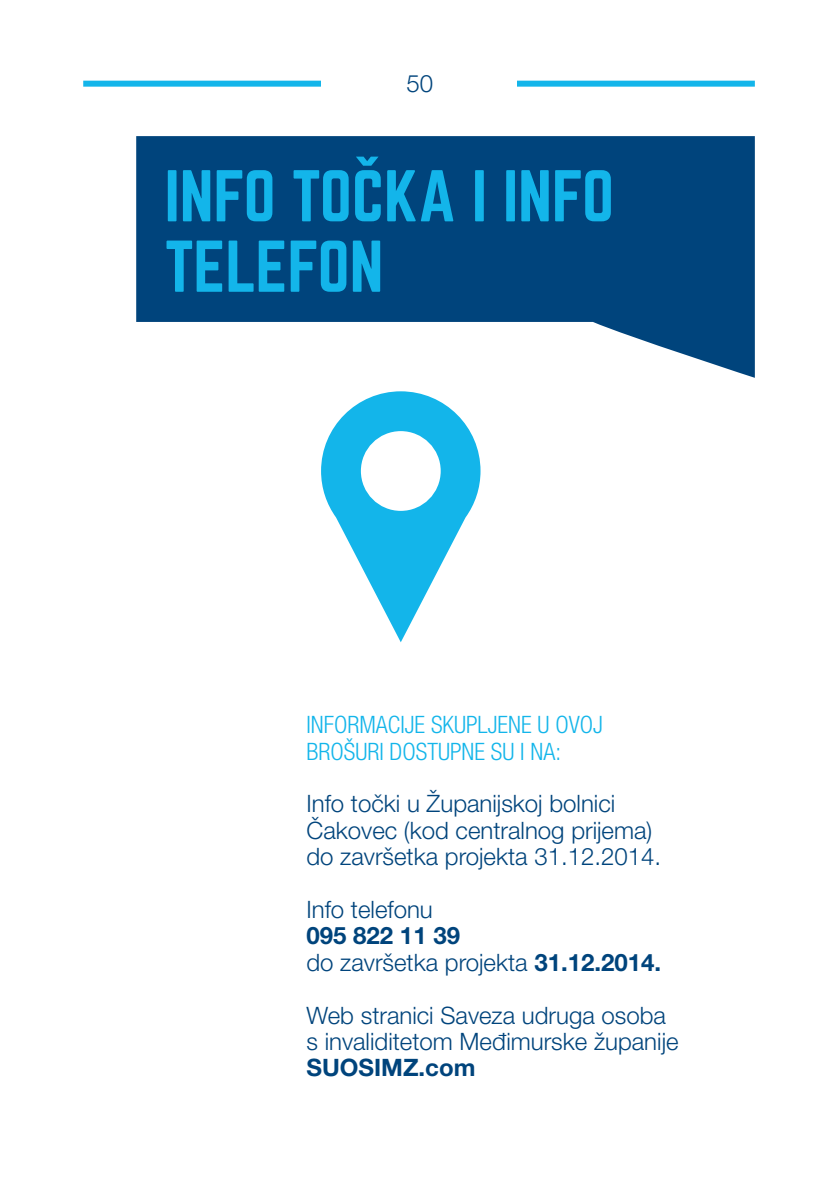
<style>
.page{position:relative;width:840px;height:1191px;background:#fff}
.page>*{position:absolute;margin:0;border:0;box-sizing:border-box;transform-origin:0 0}
.t1{font:64px/70.4px "Norwester";color:#13b5ea}
.t2{font:300 24px/26.4px "Helvetica Neue LT Pro";color:#00447c}
.t3{font:700 24px/26.4px "Helvetica Neue LT Pro";color:#00447c}
.t4{font:300 condensed 24px/26.4px "Helvetica Neue LT Pro";color:#13b5ea}
.s1{font-weight:300}
</style>
<div class="page">
<div style="left:83px;top:81px;width:671px;height:6px;background:#13b5ea"></div>
<div style="left:321px;top:68px;width:195px;height:36px;background:#fff"></div>
<svg style="left:136px;top:136px;width:618px;height:242px;fill:#00447c"></svg>
<svg style="left:355px;top:157px;width:23px;height:9px"></svg>
<svg style="left:321px;top:391px;width:159px;height:251px"></svg>
<div style="left:360px;top:431px;width:80px;height:80px;background:#fff;border-radius:50%"></div>
<p class="t2" style="left:406px;top:70px;width:28px">50</p>
<h1 class="t1" style="left:164px;top:163px;width:450px">INFO TOCKA I INFO<br>TELEFON</h1>
<p class="t4" style="left:306px;top:711px;width:298px">INFORMACIJE SKUPLJENE U OVOJ<br>BROŠURI DOSTUPNE SU I NA:</p>
<p class="t2" style="left:306px;top:790px;width:356px">Info točki u Županijskoj bolnici<br>Čakovec (kod centralnog prijema) do završetka projekta 31.12.2014.</p>
<p class="t2" style="left:306px;top:895px;width:128px">Info telefonu</p>
<p class="t3" style="left:306px;top:922px;width:356px">095 822 11 39<br><span class="s1">do završetka projekta</span> 31.12.2014.</p>
<p class="t2" style="left:306px;top:1001px;width:373px">Web stranici Saveza udruga osoba s invaliditetom Međimurske županije</p>
<p class="t3" style="left:306px;top:1054px;width:170px">SUOSIMZ.com</p>
</div>
